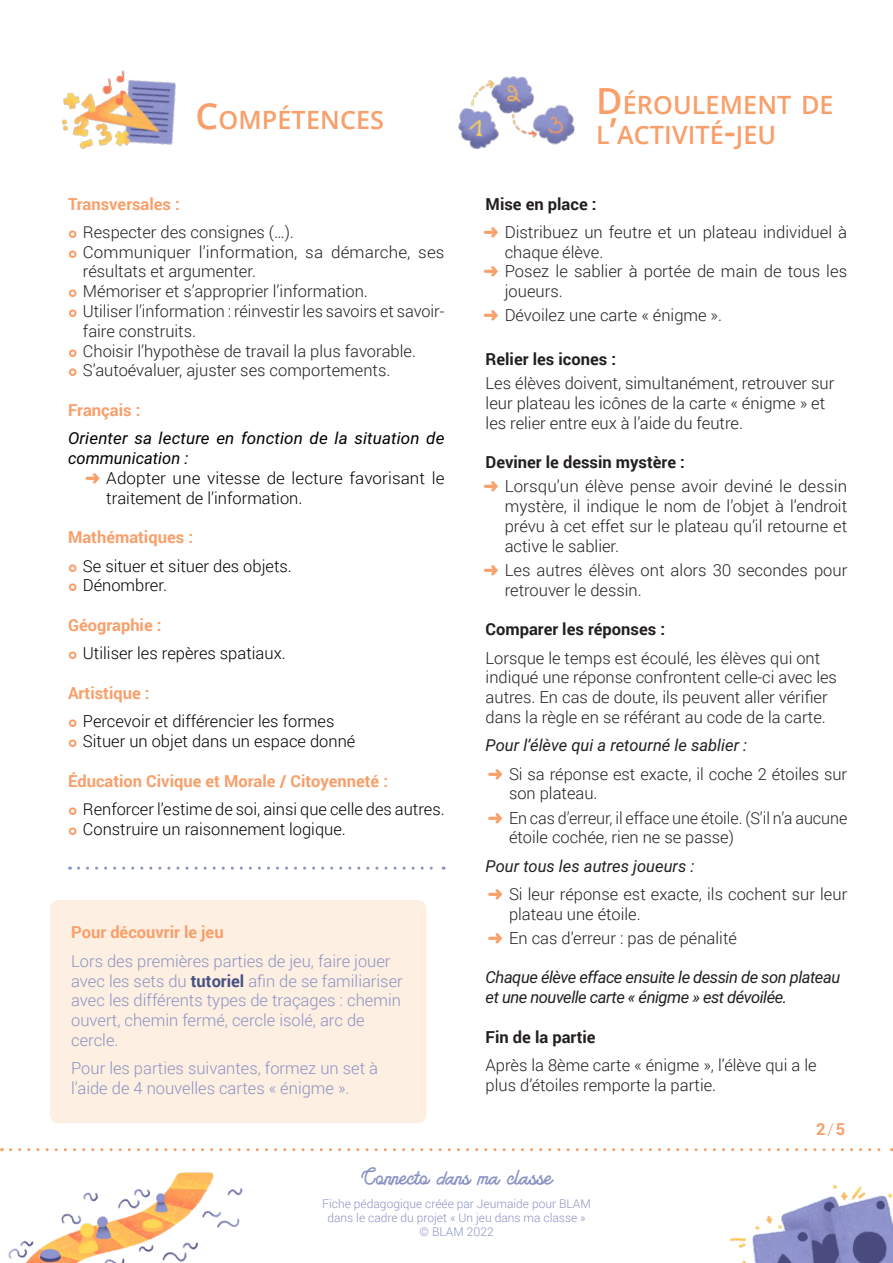
<style>
.page{position:relative;width:893px;height:1263px;background:#fff}
.page>*{position:absolute;margin:0;border:0;box-sizing:border-box;transform-origin:0 0}
.Titre{font:600 25.2px/30px "Open Sans";letter-spacing:.005em;color:#f89f6a}
.t1{font:24px "American Lemon";color:#8b93c3}
.CorpsDeTexteNumPuce{font:300 16.5px/19.8px "Roboto";color:#231f20}
.t2{font:300 16.5px/19.8px "Roboto";color:#000}
.CorpsDeTexteNumPuce-2{font:300 16.5px/19.8px "Roboto";color:#8b93c3}
.texte_courant{font:700 16.5px "Roboto";color:#f89f6a}
.CorpsDeTexteNumPuce-3{font:700 16.5px "Roboto";color:#231f20}
.CorpsDeTexteNumPuce-4{font:italic 16.5px/19.8px "Roboto";letter-spacing:-.03em;color:#231f20}
.CorpsDeTexteNumPuce-5{font:italic 16.5px "Roboto";color:#231f20}
.texte_courant-2{font:italic 16.5px/19.8px "Roboto";letter-spacing:.005em;color:#000}
.CorpsDeTexteNumPuce-6{font:700 16.5px "Roboto";color:#f89f6a}
.t3{font:300 12px/14.4px "Roboto";color:#8b93c3;text-align:center}
.s1{font-size:36px}
.s2{color:#f89f6a}
.s3{font-weight:700;color:#465183}
.s4{font-weight:300}
</style>
<div class="page">
<img style="left:8px;top:1172px;width:235px;height:91px">
<img style="left:730px;top:1184px;width:163px;height:79px">
<svg style="left:10px;top:1148px;width:882px;height:3px"></svg>
<img style="left:458px;top:76px;width:117px;height:73px">
<img style="left:62px;top:70px;width:114px;height:79px">
<div style="left:50px;top:900px;width:376px;height:223px;background:#fdefe2;border-radius:9px"></div>
<svg style="left:78px;top:867px;width:366px;height:3px"></svg>
<p class="Titre" style="left:196px;top:105px;width:190px"><span class="s1">C</span>OMPÉTENCES</p>
<p class="texte_courant" style="left:68px;top:192px;width:113px">Transversales :</p>
<p class="CorpsDeTexteNumPuce" style="left:83px;top:221px;width:212px">Respecter des consignes (…).</p>
<p class="CorpsDeTexteNumPuce" style="left:83px;top:241px;width:363px">Communiquer l’information, sa démarche, ses résultats et argumenter.</p>
<p class="CorpsDeTexteNumPuce" style="left:83px;top:281px;width:286px">Mémoriser et s’approprier l’information.</p>
<p class="CorpsDeTexteNumPuce" style="left:83px;top:301px;width:363px">Utiliser l’information : réinvestir les savoirs et savoir&shy;faire construits.</p>
<p class="CorpsDeTexteNumPuce" style="left:83px;top:340px;width:335px">Choisir l’hypothèse de travail la plus favorable.</p>
<p class="CorpsDeTexteNumPuce" style="left:83px;top:360px;width:309px">S’autoévaluer, ajuster ses comportements.</p>
<p class="texte_courant" style="left:68px;top:398px;width:74px">Français :</p>
<p class="texte_courant-2" style="left:68px;top:428px;width:378px">Orienter sa lecture en fonction de la situation de communication :</p>
<p class="t2" style="left:106px;top:468px;width:340px;text-indent:-21px"><span class="s2">➜</span> Adopter une vitesse de lecture favorisant le traitement de l’information.</p>
<p class="texte_courant" style="left:68px;top:526px;width:127px">Mathématiques :</p>
<p class="t2" style="left:83px;top:555px;width:210px">Se situer et situer des objets.</p>
<p class="t2" style="left:83px;top:575px;width:86px">Dénombrer.</p>
<p class="texte_courant" style="left:68px;top:613px;width:95px">Géographie :</p>
<p class="t2" style="left:83px;top:643px;width:204px">Utiliser les repères spatiaux.</p>
<p class="texte_courant" style="left:68px;top:681px;width:83px">Artistique :</p>
<p class="t2" style="left:83px;top:711px;width:253px">Percevoir et différencier les formes</p>
<p class="t2" style="left:83px;top:731px;width:274px">Situer un objet dans un espace donné</p>
<p class="texte_courant" style="left:68px;top:769px;width:322px">Éducation Civique et Morale / Citoyenneté :</p>
<p class="t2" style="left:83px;top:799px;width:363px">Renforcer l’estime de soi, ainsi que celle des autres.</p>
<p class="t2" style="left:83px;top:818px;width:264px">Construire un raisonnement logique.</p>
<p class="CorpsDeTexteNumPuce-6" style="left:71px;top:921px;width:154px">Pour découvrir le jeu</p>
<p class="CorpsDeTexteNumPuce-2" style="left:71px;top:950px;width:333px">Lors des premières parties de jeu, faire jouer avec les sets du <span class="s3">tutoriel</span> afin de se familiariser avec les différents types de traçages : chemin ouvert, chemin fermé, cercle isolé, arc de cercle.</p>
<p class="CorpsDeTexteNumPuce-2" style="left:71px;top:1058px;width:308px">Pour les parties suivantes, formez un set à l’aide de 4 nouvelles cartes « énigme ».</p>
<p class="Titre" style="left:596px;top:90px;width:239px"><span class="s1">D</span>ÉROULEMENT DE<br>L<span class="s1">’</span>ACTIVITÉ<span class="s1">-</span>JEU</p>
<p class="CorpsDeTexteNumPuce-3" style="left:486px;top:192px;width:112px">Mise en place :</p>
<p class="CorpsDeTexteNumPuce" style="left:505px;top:221px;width:344px;text-indent:-21px"><span class="s2">➜</span> Distribuez un feutre et un plateau individuel à chaque élève.</p>
<p class="CorpsDeTexteNumPuce" style="left:505px;top:261px;width:344px;text-indent:-21px"><span class="s2">➜</span> Posez le sablier à portée de main de tous les joueurs.</p>
<p class="CorpsDeTexteNumPuce" style="left:483px;top:305px;width:240px"><span class="s2">➜</span> Dévoilez une carte « énigme ».</p>
<p class="CorpsDeTexteNumPuce-3" style="left:486px;top:348px;width:132px">Relier les icones :</p>
<p class="CorpsDeTexteNumPuce" style="left:486px;top:373px;width:350px">Les élèves doivent, simultanément, retrouver sur leur plateau les icônes de la carte « énigme » et les relier entre eux à l’aide du feutre.</p>
<p class="CorpsDeTexteNumPuce-3" style="left:486px;top:451px;width:201px">Deviner le dessin mystère :</p>
<p class="CorpsDeTexteNumPuce" style="left:505px;top:476px;width:344px;text-align:justify;text-indent:-21px"><span class="s2">➜</span> Lorsqu’un élève pense avoir deviné le dessin mystère, il indique le nom de l’objet à l’endroit prévu à cet effet sur le plateau qu’il retourne et active le sablier.</p>
<p class="CorpsDeTexteNumPuce" style="left:505px;top:560px;width:344px;text-indent:-21px"><span class="s2">➜</span> Les autres élèves ont alors 30 secondes pour retrouver le dessin.</p>
<p class="CorpsDeTexteNumPuce-3" style="left:486px;top:618px;width:181px">Comparer les réponses :</p>
<p class="CorpsDeTexteNumPuce" style="left:486px;top:647px;width:353px">Lorsque le temps est écoulé, les élèves qui ont indiqué une réponse confrontent celle-ci avec les autres. En cas de doute, ils peuvent aller vérifier dans la règle en se référant au code de la carte.</p>
<p class="CorpsDeTexteNumPuce-5" style="left:486px;top:734px;width:263px">Pour l’élève qui a retourné le sablier :</p>
<p class="CorpsDeTexteNumPuce" style="left:509px;top:763px;width:340px;text-indent:-21px"><span class="s2">➜</span> Si sa réponse est exacte, il coche 2 étoiles sur son plateau.</p>
<p class="CorpsDeTexteNumPuce" style="left:509px;top:807px;width:340px;text-indent:-21px"><span class="s2">➜</span> En cas d’erreur, il efface une étoile. (S’il n’a aucune étoile cochée, rien ne se passe)</p>
<p class="CorpsDeTexteNumPuce-5" style="left:486px;top:854px;width:210px">Pour tous les autres joueurs :</p>
<p class="CorpsDeTexteNumPuce" style="left:509px;top:884px;width:340px;text-indent:-21px"><span class="s2">➜</span> Si leur réponse est exacte, ils cochent sur leur plateau une étoile.</p>
<p class="CorpsDeTexteNumPuce" style="left:488px;top:927px;width:251px"><span class="s2">➜</span> En cas d’erreur : pas de pénalité</p>
<p class="CorpsDeTexteNumPuce-4" style="left:486px;top:967px;width:356px">Chaque élève efface ensuite le dessin de son plateau et une nouvelle carte « énigme » est dévoilée.</p>
<p class="CorpsDeTexteNumPuce-3" style="left:486px;top:1025px;width:111px">Fin de la partie</p>
<p class="CorpsDeTexteNumPuce" style="left:486px;top:1055px;width:333px">Après la 8ème carte « énigme », l’élève qui a le plus d’étoiles remporte la partie.</p>
<p class="texte_courant" style="left:816px;top:1117px;width:30px">2 <span class="s4">/</span> 5</p>
<h2 class="t1" style="left:361px;top:1161px;width:192px">Connecto dans ma classe</h2>
<p class="t3" style="left:322px;top:1196px;width:270px">Fiche pédagogique créée par Jeumaide pour BLAM dans le cadre du projet « Un jeu dans ma classe » © BLAM 2022</p>
</div>
